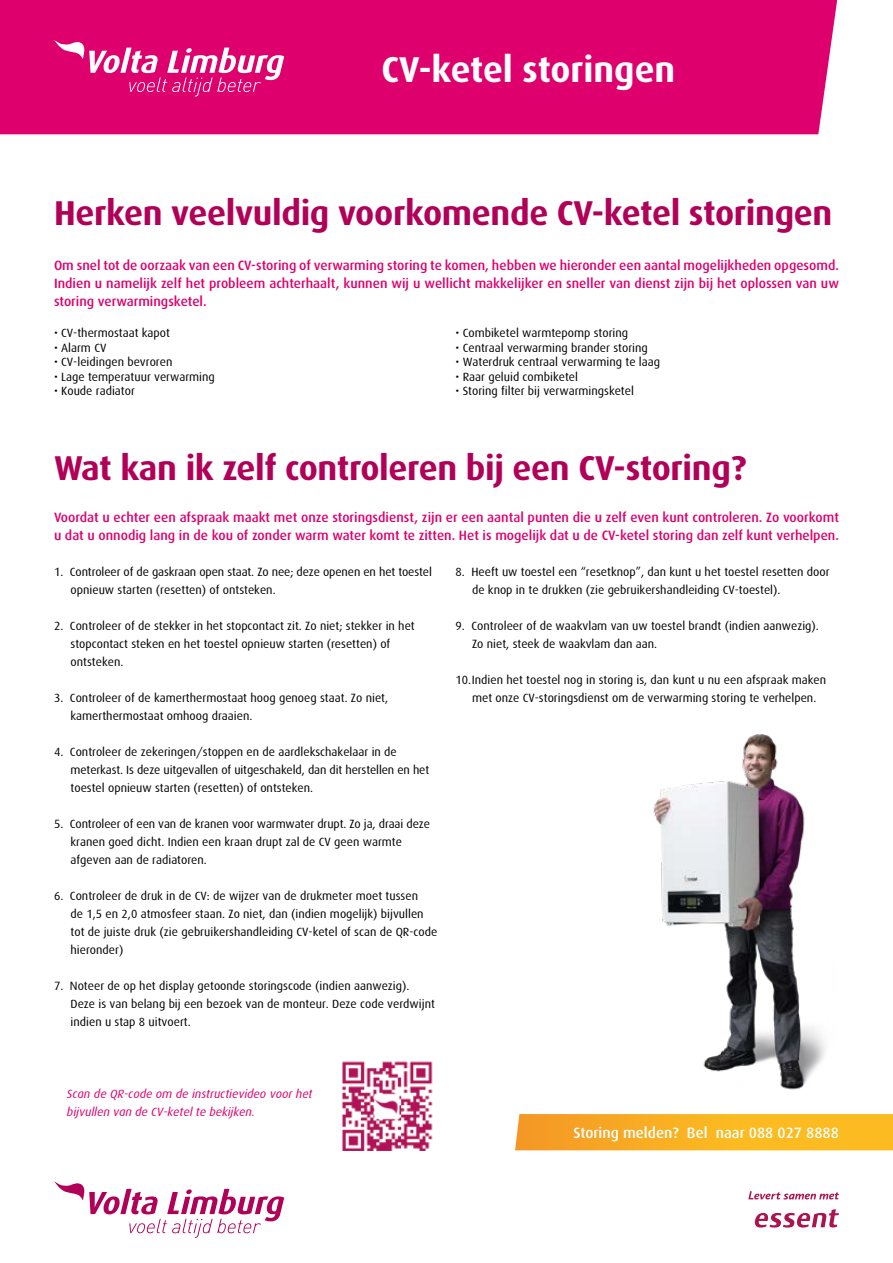
<style>
.page{position:relative;width:893px;height:1263px;background:#fff}
.page>*{position:absolute;margin:0;border:0;box-sizing:border-box;transform-origin:0 0}
.t1{font:700 36px "Dax";color:#fff}
.t2{font:700 34.5px "Dax";letter-spacing:-.01em;color:#b10058}
.t3{font:500 15px "Dax";color:#fff}
.t4{font:500 13.5px/18px "Dax";color:#dd006d;text-align:justify}
.t5{font:12px/18px "Dax";color:#000}
.t6{font:italic 12px/18px "Dax";color:#dd006d}
</style>
<div class="page">
<img style="left:653px;top:734px;width:172px;height:356px">
<div style="left:0;top:0;width:837px;height:134px;background:#dd006d"></div>
<svg style="left:54px;top:40px;width:230px;height:57px;background:#e33289"></svg>
<svg style="left:54px;top:1181px;width:230px;height:57px"></svg>
<img style="left:342px;top:1061px;width:91px;height:89px">
<svg style="left:515px;top:1114px;width:378px;height:36px;background:#f9b124"></svg>
<svg style="left:754px;top:1209px;width:85px;height:18px"></svg>
<svg style="left:748px;top:1191px;width:91px;height:8px"></svg>
<h1 class="t1" style="left:382px;top:49px;width:295px">CV-ketel storingen</h1>
<h2 class="t2" style="left:54px;top:193px;width:780px">Herken veelvuldig voorkomende CV-ketel storingen</h2>
<p class="t4" style="left:54px;top:256px;width:786px">Om snel tot de oorzaak van een CV-storing of verwarming storing te komen, hebben we hieronder een aantal mogelijkheden opgesomd.<br>Indien u namelijk zelf het probleem achterhaalt, kunnen wij u wellicht makkelijker en sneller van dienst zijn bij het oplossen van uw storing verwarmingsketel.</p>
<p class="t5" style="left:54px;top:324px;width:118px">• CV-thermostaat kapot</p>
<p class="t5" style="left:54px;top:339px;width:54px">• Alarm CV</p>
<p class="t5" style="left:54px;top:353px;width:120px">• CV-leidingen bevroren</p>
<p class="t5" style="left:54px;top:368px;width:162px">• Lage temperatuur verwarming</p>
<p class="t5" style="left:54px;top:382px;width:82px">• Koude radiator</p>
<p class="t5" style="left:455px;top:324px;width:174px">• Combiketel warmtepomp storing</p>
<p class="t5" style="left:455px;top:339px;width:194px">• Centraal verwarming brander storing</p>
<p class="t5" style="left:455px;top:353px;width:206px">• Waterdruk centraal verwarming te laag</p>
<p class="t5" style="left:455px;top:368px;width:124px">• Raar geluid combiketel</p>
<p class="t5" style="left:455px;top:382px;width:180px">• Storing filter bij verwarmingsketel</p>
<h2 class="t2" style="left:54px;top:449px;width:694px">Wat kan ik zelf controleren bij een CV-storing?</h2>
<p class="t4" style="left:54px;top:508px;width:786px">Voordat u echter een afspraak maakt met onze storingsdienst, zijn er een aantal punten die u zelf even kunt controleren. Zo voorkomt u dat u onnodig lang in de kou of zonder warm water komt te zitten. Het is mogelijk dat u de CV-ketel storing dan zelf kunt verhelpen.</p>
<p class="t5" style="left:71px;top:563px;width:363px;text-indent:-17px">1. Controleer of de gaskraan open staat. Zo nee; deze openen en het toestel opnieuw starten (resetten) of ontsteken.</p>
<p class="t5" style="left:71px;top:617px;width:346px;text-indent:-17px">2. Controleer of de stekker in het stopcontact zit. Zo niet; stekker in het stopcontact steken en het toestel opnieuw starten (resetten) of ontsteken.</p>
<p class="t5" style="left:71px;top:689px;width:319px;text-indent:-17px">3. Controleer of de kamerthermostaat hoog genoeg staat. Zo niet, kamerthermostaat omhoog draaien.</p>
<p class="t5" style="left:71px;top:743px;width:360px;text-indent:-17px">4. Controleer de zekeringen/stoppen en de aardlekschakelaar in de meterkast. Is deze uitgevallen of uitgeschakeld, dan dit herstellen en het toestel opnieuw starten (resetten) of ontsteken.</p>
<p class="t5" style="left:71px;top:815px;width:361px;text-indent:-17px">5. Controleer of een van de kranen voor warmwater drupt. Zo ja, draai deze kranen goed dicht. Indien een kraan drupt zal de CV geen warmte afgeven aan de radiatoren.</p>
<p class="t5" style="left:71px;top:887px;width:368px;text-indent:-17px">6. Controleer de druk in de CV: de wijzer van de drukmeter moet tussen<br>de 1,5 en 2,0 atmosfeer staan. Zo niet, dan (indien mogelijk) bijvullen tot de juiste druk (zie gebruikershandleiding CV-ketel of scan de QR-code hieronder)</p>
<p class="t5" style="left:71px;top:977px;width:366px;text-indent:-17px">7. Noteer de op het display getoonde storingscode (indien aanwezig).<br>Deze is van belang bij een bezoek van de monteur. Deze code verdwijnt indien u stap 8 uitvoert.</p>
<p class="t5" style="left:472px;top:563px;width:359px;text-indent:-17px">8. Heeft uw toestel een “resetknop”, dan kunt u het toestel resetten door de knop in te drukken (zie gebruikershandleiding CV-toestel).</p>
<p class="t5" style="left:472px;top:617px;width:348px;text-indent:-17px">9. Controleer of de waakvlam van uw toestel brandt (indien aanwezig).<br>Zo niet, steek de waakvlam dan aan.</p>
<p class="t5" style="left:455px;top:671px;width:372px;text-align:center">10. Indien het toestel nog in storing is, dan kunt u nu een afspraak maken met onze CV-storingsdienst om de verwarming storing te verhelpen.</p>
<p class="t6" style="left:67px;top:1085px;width:247px">Scan de QR-code om de instructievideo voor het bijvullen van de CV-ketel te bekijken.</p>
<p class="t3" style="left:573px;top:1124px;width:267px">Storing melden? Bel naar 088 027 8888</p>
</div>
